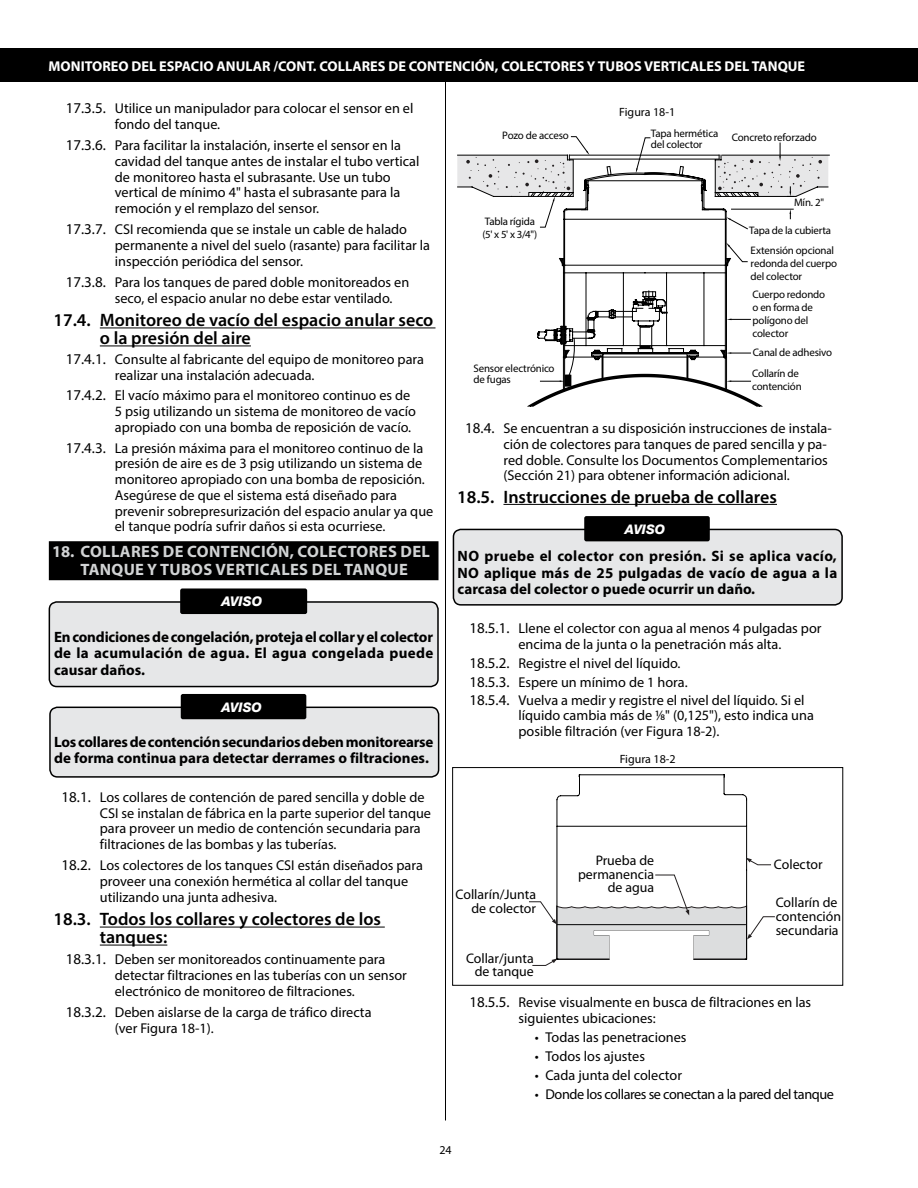
<style>
.page{position:relative;width:918px;height:1188px;background:#fff}
.page>*{position:absolute;margin:0;border:0;box-sizing:border-box;transform-origin:0 0}
.t1{font:600 18px/18px "Myriad Pro";color:#000}
.t2{font:700 16.5px/18px "Myriad Pro";letter-spacing:.02em;color:#d1d3d4;text-align:center}
.t3{font:700 15px/16.5px "Myriad Pro";color:#000;text-align:justify}
.t4{font:14.25px/15.8px "Myriad Pro";color:#000}
.t5{font:700 14.25px "Myriad Pro";color:#fff}
.t6{font:14.25px "Myriad Pro";letter-spacing:-.03em;color:#000}
.t7{font:13.8px/13.8px "Myriad";color:#000;text-align:right}
.t8{font:italic 800 13.35px "Helvetica Neue CE";color:#fff}
.t9{font:italic 800 13.2px "Helvetica Neue CE";color:#fff}
.t10{font:12px "Myriad Pro";color:#000}
.t11{font:10.95px/13px "Myriad Pro";letter-spacing:-.015em;color:#000}
.s1{font-size:15px}
</style>
<div class="page">
<hr style="left:445px;top:61px;width:1px;height:1060px;background:#000">
<div style="left:0;top:48px;width:918px;height:34px;background:#000"></div>
<hr style="left:100px;top:327px;width:336px;height:1px;background:#000">
<hr style="left:100px;top:345px;width:151px;height:1px;background:#000">
<div style="left:49px;top:541px;width:390px;height:39px;background:#000"></div>
<hr style="left:100px;top:927px;width:285px;height:1px;background:#000">
<hr style="left:100px;top:945px;width:67px;height:1px;background:#000">
<div style="left:49px;top:602px;width:389px;height:85px;background:#e6e7e8;border-radius:8px"></div>
<div style="left:49px;top:601px;width:390px;height:86px;border:2px solid #000;border-radius:8px"></div>
<div style="left:180px;top:588px;width:127px;height:26px;background:#000;border-radius:2px"></div>
<div style="left:50px;top:707px;width:389px;height:70px;background:#e6e7e8;border-radius:8px"></div>
<div style="left:49px;top:707px;width:390px;height:71px;border:2px solid #000;border-radius:8px"></div>
<div style="left:181px;top:694px;width:125px;height:25px;background:#000;border-radius:2px"></div>
<hr style="left:503px;top:504px;width:274px;height:1px;background:#000">
<svg style="left:457px;top:136px;width:371px;height:270px"></svg>
<div style="left:453px;top:529px;width:389px;height:76px;background:#e6e7e8;border-radius:8px"></div>
<div style="left:453px;top:529px;width:390px;height:77px;border:2px solid #000;border-radius:8px"></div>
<div style="left:584px;top:516px;width:126px;height:25px;background:#000;border-radius:2px"></div>
<svg style="left:529px;top:775px;width:246px;height:191px"></svg>
<div style="left:452px;top:767px;width:391px;height:219px;border:1px solid #000"></div>
<p class="t5" style="left:49px;top:57px;width:758px">MONITOREO DEL ESPACIO ANULAR /CONT. COLLARES DE CONTENCIÓN, COLECTORES Y TUBOS VERTICALES DEL TANQUE</p>
<p class="t4" style="left:115px;top:100px;width:300px;text-indent:-49px"><span class="s1">17.3.5.</span> Utilice un manipulador para colocar el sensor en el fondo del tanque.</p>
<p class="t4" style="left:115px;top:137px;width:306px;text-indent:-49px"><span class="s1">17.3.6.</span> Para facilitar la instalación, inserte el sensor en la cavidad del tanque antes de instalar el tubo vertical de monitoreo hasta el subrasante. Use un tubo vertical de mínimo 4" hasta el subrasante para la remoción y el remplazo del sensor.</p>
<p class="t4" style="left:115px;top:221px;width:317px;text-indent:-49px"><span class="s1">17.3.7.</span> CSI recomienda que se instale un cable de halado permanente a nivel del suelo (rasante) para facilitar la inspección periódica del sensor.</p>
<p class="t4" style="left:115px;top:274px;width:296px;text-indent:-49px"><span class="s1">17.3.8.</span> Para los tanques de pared doble monitoreados en seco, el espacio anular no debe estar ventilado.</p>
<p class="t1" style="left:100px;top:311px;width:335px;text-indent:-46px">17.4. Monitoreo de vacío del espacio anular seco o la presión del aire</p>
<p class="t4" style="left:115px;top:351px;width:311px;text-indent:-49px"><span class="s1">17.4.1.</span> Consulte al fabricante del equipo de monitoreo para realizar una instalación adecuada.</p>
<p class="t4" style="left:115px;top:387px;width:303px;text-indent:-49px"><span class="s1">17.4.2.</span> El vacío máximo para el monitoreo continuo es de<br>5 psig utilizando un sistema de monitoreo de vacío apropiado con una bomba de reposición de vacío.</p>
<p class="t4" style="left:115px;top:440px;width:320px;text-indent:-49px"><span class="s1">17.4.3.</span> La presión máxima para el monitoreo continuo de la presión de aire es de 3 psig utilizando un sistema de monitoreo apropiado con una bomba de reposición.<br>Asegúrese de que el sistema está diseñado para prevenir sobrepresurización del espacio anular ya que el tanque podría sufrir daños si esta ocurriese.</p>
<p class="t2" style="left:52px;top:542px;width:379px">18. COLLARES DE CONTENCIÓN, COLECTORES DEL<br>TANQUE Y TUBOS VERTICALES DEL TANQUE</p>
<p class="t8" style="left:221px;top:593px;width:42px">AVISO</p>
<p class="t3" style="left:54px;top:628px;width:381px">En condiciones de congelación, proteja el collar y el colector de la acumulación de agua. El agua congelada puede causar daños.</p>
<p class="t9" style="left:222px;top:699px;width:42px">AVISO</p>
<p class="t3" style="left:54px;top:733px;width:381px">Los collares de contención secundarios deben monitorearse de forma continua para detectar derrames o filtraciones.</p>
<p class="t4" style="left:100px;top:789px;width:333px;text-indent:-38px"><span class="s1">18.1.</span> Los collares de contención de pared sencilla y doble de CSI se instalan de fábrica en la parte superior del tanque para proveer un medio de contención secundaria para filtraciones de las bombas y las tuberías.</p>
<p class="t4" style="left:100px;top:857px;width:325px;text-indent:-38px"><span class="s1">18.2.</span> Los colectores de los tanques CSI están diseñados para proveer una conexión hermética al collar del tanque utilizando una junta adhesiva.</p>
<p class="t1" style="left:100px;top:910px;width:283px;text-indent:-46px">18.3. Todos los collares y colectores de los tanques:</p>
<p class="t4" style="left:115px;top:952px;width:294px;text-indent:-49px"><span class="s1">18.3.1.</span> Deben ser monitoreados continuamente para detectar filtraciones en las tuberías con un sensor electrónico de monitoreo de filtraciones.</p>
<p class="t4" style="left:115px;top:1004px;width:258px;text-indent:-49px"><span class="s1">18.3.2.</span> Deben aislarse de la carga de tráfico directa (ver Figura 18-1).</p>
<p class="t10" style="left:619px;top:104px;width:58px">Figura 18-1</p>
<p class="t11" style="left:502px;top:129px;width:68px">Pozo de acceso</p>
<p class="t11" style="left:651px;top:127px;width:69px;line-height:10.9px">Tapa hermética del colector</p>
<p class="t11" style="left:732px;top:130px;width:87px">Concreto reforzado</p>
<p class="t11" style="left:483px;top:215px;width:56px">Tabla rígida (5' x 5' x 3/4")</p>
<p class="t11" style="left:474px;top:363px;width:83px;line-height:10.9px">Sensor electrónico de fugas</p>
<p class="t11" style="left:794px;top:196px;width:32px">Mín. 2"</p>
<p class="t11" style="left:749px;top:224px;width:83px">Tapa de la cubierta</p>
<p class="t11" style="left:751px;top:244px;width:88px">Extensión opcional redonda del cuerpo del colector</p>
<p class="t11" style="left:752px;top:288px;width:74px">Cuerpo redondo o en forma de polígono del colector</p>
<p class="t11" style="left:753px;top:346px;width:81px">Canal de adhesivo</p>
<p class="t11" style="left:752px;top:366px;width:51px">Collarín de contención</p>
<p class="t4" style="left:503px;top:420px;width:330px;text-indent:-38px"><span class="s1">18.4.</span> Se encuentran a su disposición instrucciones de instala&shy;ción de colectores para tanques de pared sencilla y pa&shy;red doble. Consulte los Documentos Complementarios (Sección 21) para obtener información adicional.</p>
<p class="t1" style="left:457px;top:487px;width:321px">18.5. Instrucciones de prueba de collares</p>
<p class="t9" style="left:625px;top:521px;width:42px">AVISO</p>
<p class="t3" style="left:458px;top:548px;width:381px">NO pruebe el colector con presión. Si se aplica vacío, NO aplique más de 25 pulgadas de vacío de agua a la carcasa del colector o puede ocurrir un daño.</p>
<p class="t4" style="left:518px;top:620px;width:305px;text-indent:-49px"><span class="s1">18.5.1.</span> Llene el colector con agua al menos 4 pulgadas por encima de la junta o la penetración más alta.</p>
<p class="t4" style="left:469px;top:653px;width:337px;line-height:18.5px"><span class="s1">18.5.2.</span> Registre el nivel del líquido.<br><span class="s1">18.5.3.</span> Espere un mínimo de 1 hora.<br><span class="s1">18.5.4.</span> Vuelva a medir y registre el nivel del líquido. Si el</p>
<p class="t4" style="left:518px;top:707px;width:297px">líquido cambia más de 1/8" (0,125"), esto indica una posible filtración (ver Figura 18-2).</p>
<p class="t7" style="left:456px;top:888px;width:82px">Collarín/Junta de colector</p>
<p class="t7" style="left:466px;top:952px;width:69px">Collar/junta de tanque</p>
<p class="t10" style="left:620px;top:752px;width:58px">Figura 18-2</p>
<p class="t7" style="left:578px;top:854px;width:78px">Prueba de permanencia de agua</p>
<p class="t7" style="left:774px;top:858px;width:50px">Colector</p>
<p class="t7" style="left:776px;top:896px;width:67px;text-align:left">Collarín de contención secundaria</p>
<p class="t4" style="left:518px;top:994px;width:294px;text-indent:-49px"><span class="s1">18.5.5.</span> Revise visualmente en busca de filtraciones en las siguientes ubicaciones:</p>
<p class="t4" style="left:535px;top:1029px;width:153px">• Todas las penetraciones</p>
<p class="t4" style="left:535px;top:1048px;width:112px">• Todos los ajustes</p>
<p class="t4" style="left:535px;top:1067px;width:149px">• Cada junta del colector</p>
<p class="t6" style="left:535px;top:1085px;width:301px">• Donde los collares se conectan a la pared del tanque</p>
<p class="t10" style="left:439px;top:1143px;width:14px">24</p>
</div>
